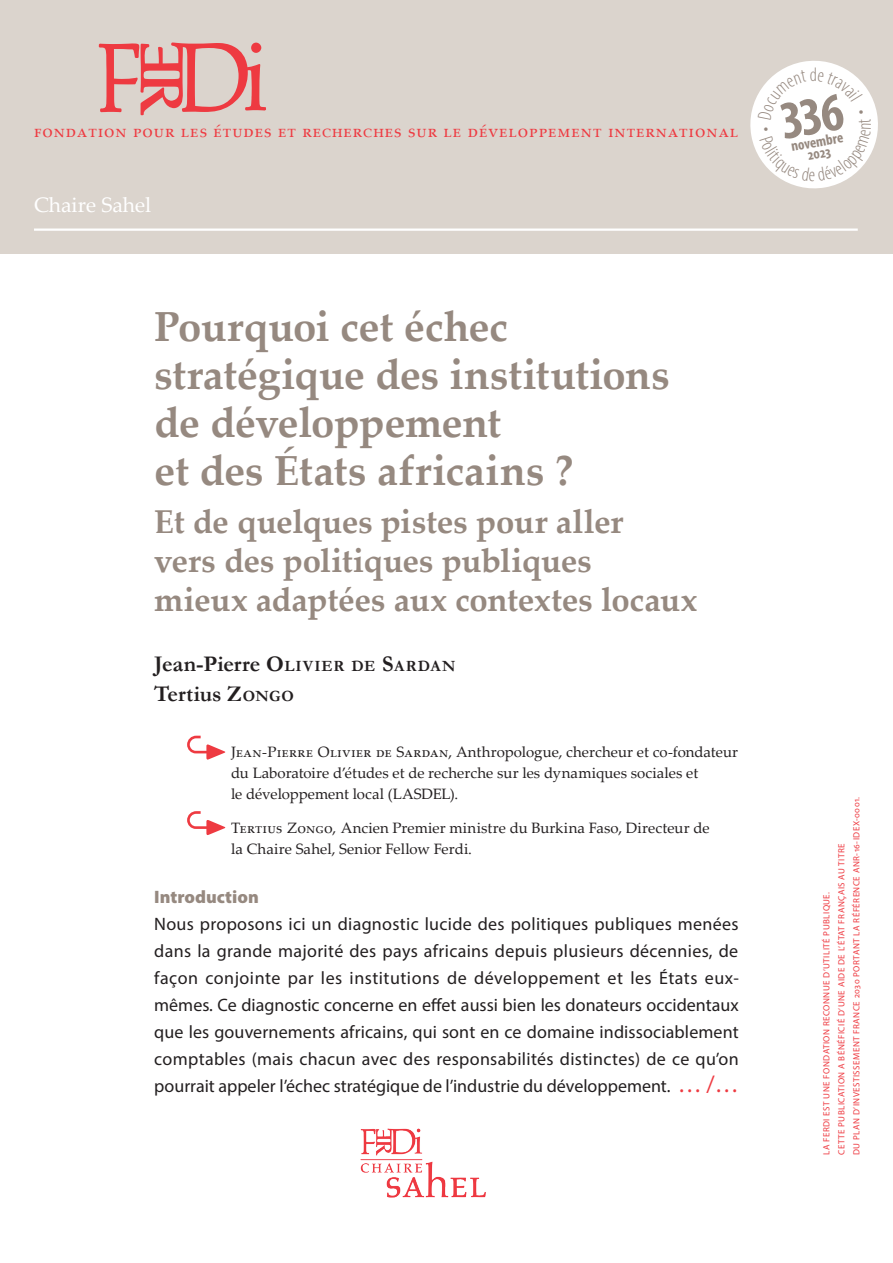
<style>
.page{position:relative;width:893px;height:1263px;background:#fff}
.page>*{position:absolute;margin:0;border:0;box-sizing:border-box;transform-origin:0 0}
.Titre_1{font:700 42px/48px "Palatino Linotype";letter-spacing:-.01em;color:#968980}
.Titre_2{font:700 33px/39px "Palatino Linotype";letter-spacing:-.005em;color:#968980}
.Auteur{font:700 22.5px "Garamond";color:#231f20}
.Angl__int-notes{font:21px "Palatino Linotype";color:#fff}
.t1{font:300 condensed 19.5px "Myriad Pro";color:#968980}
.Abstract-texte{font:18px/27px "Myriad Pro";color:#231f20;text-align:justify}
.t2{font:18px "Palatino Linotype";letter-spacing:.05em;color:#ee3a41}
.Abstract-texte-2{font:900 18px "Myriad Pro";color:#968980}
.Auteur-2{font:700 15.75px "Garamond";letter-spacing:.065em;color:#231f20}
.Bio_auteurs{font:15px/21px "Palatino Linotype";letter-spacing:.005em;color:#231f20}
.t3{font:700 condensed 15px/12px "Myriad Pro";color:#968980;text-align:center}
.t4{font:9px/15px "Myriad Pro";letter-spacing:.05em;color:#ee3a41}
.s1{font-size:22.5px}
.s2{font-style:inherit}
.s3{font-size:15.75px}
.s4{font-size:24px;color:#ee3a41}
</style>
<div class="page">
<div style="left:0;top:0;width:893px;height:253px;background:#dbd4cd"></div>
<svg style="left:99px;top:43px;width:167px;height:72px"></svg>
<hr style="left:34px;top:228px;width:824px;height:3px;background:#fff">
<img style="left:360px;top:1128px;width:126px;height:70px">
<svg style="left:187px;top:736px;width:38px;height:23px"></svg>
<svg style="left:187px;top:811px;width:38px;height:24px"></svg>
<svg style="left:750px;top:61px;width:128px;height:128px"></svg>
<p class="t2" style="left:34px;top:118px;width:706px">fondation pour les études et recherches sur le développement international</p>
<p class="Angl__int-notes" style="left:34px;top:190px;width:119px">Chaire Sahel</p>
<p class="Titre_1" style="left:154px;top:301px;width:517px">Pourquoi cet échec stratégique des institutions de développement<br>et des États africains ?</p>
<p class="Titre_2" style="left:154px;top:501px;width:545px">Et de quelques pistes pour aller<br>vers des politiques publiques<br>mieux adaptées aux contextes locaux</p>
<p class="Auteur-2" style="left:154px;top:655px;width:303px"><span class="s1">Jean-Pierre</span> <span class="s1">O</span>LIVIER DE <span class="s1">S</span>ARDAN</p>
<p class="Auteur" style="left:154px;top:678px;width:140px">Tertius <span class="s2">Z</span><span class="s3">ONGO</span></p>
<p class="Bio_auteurs" style="left:231px;top:741px;width:509px">Jean-Pierre Olivier de Sardan, Anthropologue, chercheur et co-fondateur du Laboratoire d’études et de recherche sur les dynamiques sociales et<br>le développement local (LASDEL).</p>
<p class="Bio_auteurs" style="left:231px;top:817px;width:480px">Tertius Zongo, Ancien Premier ministre du Burkina Faso, Directeur de la Chaire Sahel, Senior Fellow Ferdi.</p>
<p class="Abstract-texte-2" style="left:154px;top:884px;width:106px">Introduction</p>
<p class="Abstract-texte" style="left:154px;top:910px;width:586px">Nous proposons ici un diagnostic lucide des politiques publiques menées dans la grande majorité des pays africains depuis plusieurs décennies, de façon conjointe par les institutions de développement et les États eux&shy;mêmes. Ce diagnostic concerne en effet aussi bien les donateurs occidentaux que les gouvernements africains, qui sont en ce domaine indissociablement comptables (mais chacun avec des responsabilités distinctes) de ce qu’on pourrait appeler l’échec stratégique de l’industrie du développement. <span class="s4">… /…</span></p>
<p class="t1" style="left:810px;top:63px;width:9px">d</p>
<p class="t3" style="left:790px;top:140px;width:54px;rotate:-10deg">novembre<br>2023</p>
<p class="t4" style="left:819px;top:1155px;width:360px;rotate:-90deg">LA FERDI EST UNE FONDATION RECONNUE D’UTILITÉ PUBLIQUE.<br>CETTE PUBLICATION A BÉNÉFICIÉ D’UNE AIDE DE L’ÉTAT FRANÇAIS AU TITRE<br>DU PLAN D’INVESTISSEMENT FRANCE 2030 PORTANT LA RÉFÉRENCE ANR-16-IDEX-0001.</p>
</div>
